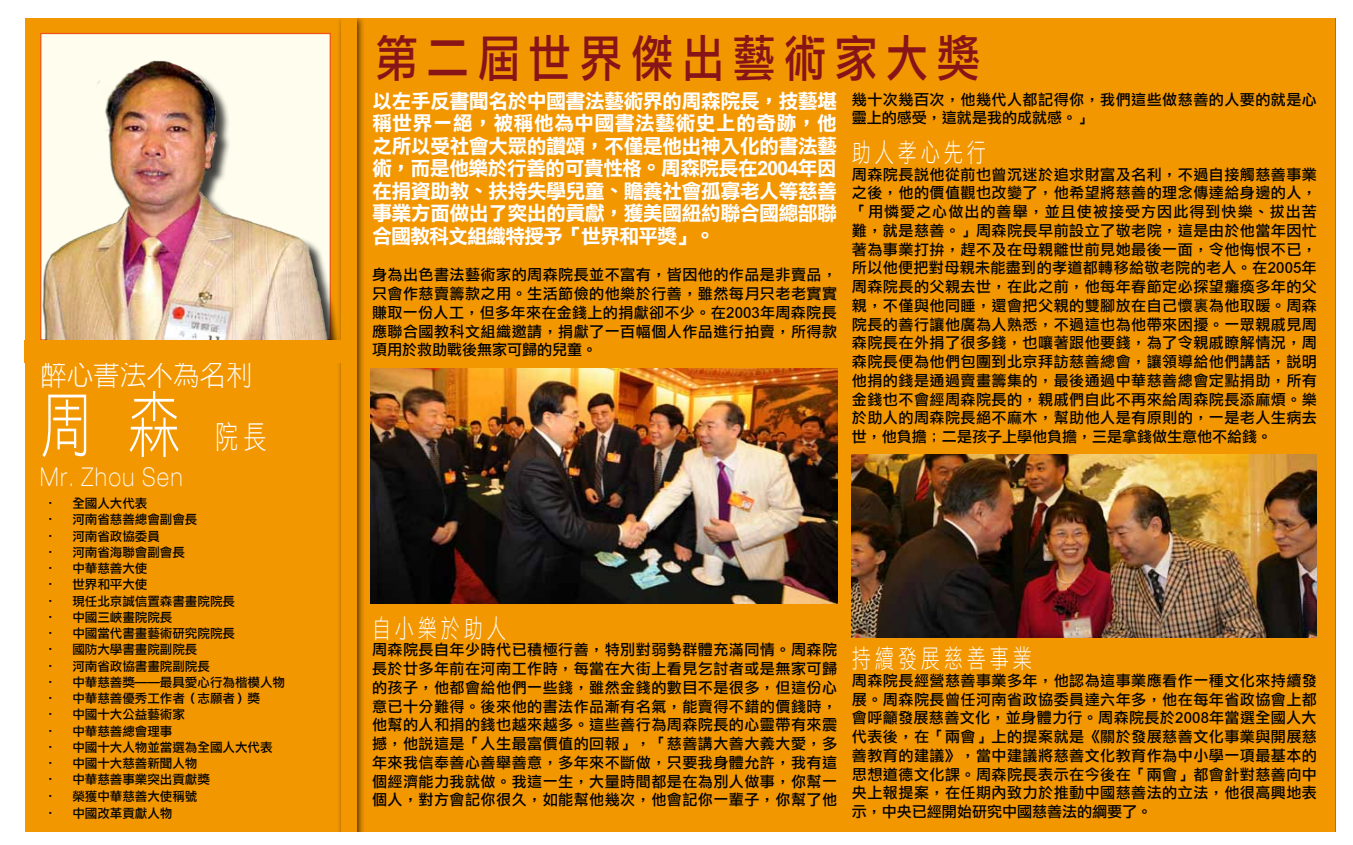
<style>
.page{position:relative;width:1353px;height:845px;background:#fff}
.page>*{position:absolute;margin:0;border:0;box-sizing:border-box;transform-origin:0 0}
.t1{font:71.88px "DF Li Hei Lt HK BF";color:#fff;scale:.74 1}
.t2{font:50px "DF Li Hei Md HK BF";letter-spacing:.2em;color:#871518;scale:.85 1}
.t3{font:31.62px "DF Li Hei Lt HK BF";color:#fff;scale:.74 1}
.t4{font:31.25px "DF Li Hei Lt HK BF";color:#fff;scale:.85 1}
.t5{font:25.88px "DF Li Hei Lt HK BF";letter-spacing:.2em;color:#fff;scale:.74 1}
.t6{font:100 expanded 25.88px "Helvetica Neue LT Pro";letter-spacing:.1em;color:#fff;scale:.74 1}
.t7{font:20px/22.5px "DF Li Hei Bd HK BF";letter-spacing:-.035em;color:#fff;text-align:justify}
.t8{font:15px/18.8px "DF Li Hei Md HK BF";letter-spacing:.035em;color:#000;text-align:justify}
.t9{font:12.5px "DF Li Hei Md HK BF";color:#000}
</style>
<div class="page">
<div style="left:25px;top:19px;width:1309px;height:814px;background:#f39700"></div>
<div style="left:337px;top:14px;width:29px;height:831px;background:#000;opacity:.75"></div>
<div style="left:341px;top:18px;width:15px;height:823px;background:#f39700"></div>
<img style="left:25px;top:18px;width:358px;height:323px">
<img style="left:370px;top:368px;width:467px;height:235px">
<img style="left:851px;top:455px;width:465px;height:183px">
<div style="left:25px;top:341px;width:316px;height:22px;background:#f39700"></div>
<div style="left:0;top:0;width:1352px;height:18px;background:#fff"></div>
<div style="left:0;top:832px;width:1352px;height:13px;background:#fff"></div>
<h3 class="t4" style="left:40px;top:358px;width:252px">醉心書法不為名利</h3>
<h1 class="t1" style="left:40px;top:388px;width:191px">周 森</h1>
<h3 class="t3" style="left:215px;top:420px;width:71px">院長</h3>
<h3 class="t6" style="left:40px;top:461px;width:194px">Mr. Zhou Sen</h3>
<p class="t9" style="left:44px;top:497px;width:14px">‧</p>
<p class="t9" style="left:72px;top:497px;width:76px">全國人大代表</p>
<p class="t9" style="left:44px;top:513px;width:14px">‧</p>
<p class="t9" style="left:72px;top:513px;width:127px">河南省慈善總會副會長</p>
<p class="t9" style="left:44px;top:530px;width:14px">‧</p>
<p class="t9" style="left:72px;top:530px;width:89px">河南省政協委員</p>
<p class="t9" style="left:44px;top:546px;width:14px">‧</p>
<p class="t9" style="left:72px;top:546px;width:114px">河南省海聯會副會長</p>
<p class="t9" style="left:44px;top:562px;width:14px">‧</p>
<p class="t9" style="left:72px;top:562px;width:76px">中華慈善大使</p>
<p class="t9" style="left:44px;top:578px;width:14px">‧</p>
<p class="t9" style="left:72px;top:578px;width:76px">世界和平大使</p>
<p class="t9" style="left:44px;top:595px;width:14px">‧</p>
<p class="t9" style="left:72px;top:595px;width:164px">現任北京誠信置森書畫院院長</p>
<p class="t9" style="left:44px;top:611px;width:14px">‧</p>
<p class="t9" style="left:72px;top:611px;width:102px">中國三峽畫院院長</p>
<p class="t9" style="left:44px;top:627px;width:14px">‧</p>
<p class="t9" style="left:72px;top:627px;width:164px">中國當代書畫藝術研究院院長</p>
<p class="t9" style="left:44px;top:643px;width:14px">‧</p>
<p class="t9" style="left:72px;top:643px;width:127px">國防大學書畫院副院長</p>
<p class="t9" style="left:44px;top:660px;width:14px">‧</p>
<p class="t9" style="left:72px;top:660px;width:139px">河南省政協書畫院副院長</p>
<p class="t9" style="left:44px;top:676px;width:14px">‧</p>
<p class="t9" style="left:72px;top:676px;width:214px">中華慈善獎——最具愛心行為楷模人物</p>
<p class="t9" style="left:44px;top:692px;width:14px">‧</p>
<p class="t9" style="left:72px;top:692px;width:189px">中華慈善優秀工作者（志願者）獎</p>
<p class="t9" style="left:44px;top:708px;width:14px">‧</p>
<p class="t9" style="left:72px;top:708px;width:114px">中國十大公益藝術家</p>
<p class="t9" style="left:44px;top:725px;width:14px">‧</p>
<p class="t9" style="left:72px;top:725px;width:102px">中華慈善總會理事</p>
<p class="t9" style="left:44px;top:741px;width:14px">‧</p>
<p class="t9" style="left:72px;top:741px;width:202px">中國十大人物並當選為全國人大代表</p>
<p class="t9" style="left:44px;top:757px;width:14px">‧</p>
<p class="t9" style="left:72px;top:757px;width:127px">中國十大慈善新聞人物</p>
<p class="t9" style="left:44px;top:773px;width:14px">‧</p>
<p class="t9" style="left:72px;top:773px;width:139px">中華慈善事業突出貢獻獎</p>
<p class="t9" style="left:44px;top:790px;width:14px">‧</p>
<p class="t9" style="left:72px;top:790px;width:127px">榮獲中華慈善大使稱號</p>
<p class="t9" style="left:44px;top:807px;width:14px">‧</p>
<p class="t9" style="left:72px;top:807px;width:102px">中國改革貢獻人物</p>
<h2 class="t2" style="left:375px;top:33px;width:711px">第二屆世界傑出藝術家大獎</h2>
<h3 class="t7" style="left:372px;top:90px;width:466px">以左手反書聞名於中國書法藝術界的周森院長，技藝堪稱世界一絕，被稱他為中國書法藝術史上的奇跡，他之所以受社會大眾的讚頌，不僅是他出神入化的書法藝術，而是他樂於行善的可貴性格。周森院長在2004年因在捐資助教、扶持失學兒童、贍養社會孤寡老人等慈善事業方面做出了突出的貢獻，獲美國紐約聯合國總部聯合國教科文組織特授予「世界和平獎」。</h3>
<p class="t8" style="left:372px;top:266px;width:466px">身為出色書法藝術家的周森院長並不富有，皆因他的作品是非賣品，只會作慈賣籌款之用。生活節儉的他樂於行善，雖然每月只老老實實賺取一份人工，但多年來在金錢上的捐獻卻不少。在2003年周森院長應聯合國教科文組織邀請，捐獻了一百幅個人作品進行拍賣，所得款項用於救助戰後無家可歸的兒童。</p>
<p class="t8" style="left:851px;top:90px;width:466px">幾十次幾百次，他幾代人都記得你，我們這些做慈善的人要的就是心靈上的感受，這就是我的成就感。」</p>
<h3 class="t5" style="left:851px;top:139px;width:182px">助人孝心先行</h3>
<p class="t8" style="left:851px;top:165px;width:466px">周森院長說他從前也曾沉迷於追求財富及名利，不過自接觸慈善事業之後，他的價值觀也改變了，他希望將慈善的理念傳達給身邊的人，「用憐愛之心做出的善舉，並且使被接受方因此得到快樂、拔出苦難，就是慈善。」周森院長早前設立了敬老院，這是由於他當年因忙著為事業打拚，趕不及在母親離世前見她最後一面，令他悔恨不已，所以他便把對母親未能盡到的孝道都轉移給敬老院的老人。在2005年周森院長的父親去世，在此之前，他每年春節定必探望癱瘓多年的父親，不僅與他同睡，還會把父親的雙腳放在自己懷裏為他取暖。周森院長的善行讓他廣為人熟悉，不過這也為他帶來困擾。一眾親戚見周森院長在外捐了很多錢，也嚷著跟他要錢，為了令親戚瞭解情況，周森院長便為他們包團到北京拜訪慈善總會，讓領導給他們講話，說明他捐的錢是通過賣畫籌集的，最後通過中華慈善總會定點捐助，所有金錢也不會經周森院長的，親戚們自此不再來給周森院長添麻煩。樂於助人的周森院長絕不麻木，幫助他人是有原則的，一是老人生病去世，他負擔；二是孩子上學他負擔，三是拿錢做生意他不給錢。</p>
<h3 class="t5" style="left:372px;top:615px;width:182px">自小樂於助人</h3>
<p class="t8" style="left:372px;top:641px;width:466px">周森院長自年少時代已積極行善，特別對弱勢群體充滿同情。周森院長於廿多年前在河南工作時，每當在大街上看見乞討者或是無家可歸的孩子，他都會給他們一些錢，雖然金錢的數目不是很多，但這份心意已十分難得。後來他的書法作品漸有名氣，能賣得不錯的價錢時，他幫的人和捐的錢也越來越多。這些善行為周森院長的心靈帶有來震撼，他說這是「人生最富價值的回報」，「慈善講大善大義大愛，多年來我信奉善心善舉善意，多年來不斷做，只要我身體允許，我有這個經濟能力我就做。我這一生，大量時間都是在為別人做事，你幫一個人，對方會記你很久，如能幫他幾次，他會記你一輩子，你幫了他</p>
<h3 class="t5" style="left:851px;top:645px;width:244px">持續發展慈善事業</h3>
<p class="t8" style="left:851px;top:671px;width:466px">周森院長經營慈善事業多年，他認為這事業應看作一種文化來持續發展。周森院長曾任河南省政協委員達六年多，他在每年省政協會上都會呼籲發展慈善文化，並身體力行。周森院長於2008年當選全國人大代表後，在「兩會」上的提案就是《關於發展慈善文化事業與開展慈善教育的建議》，當中建議將慈善文化教育作為中小學一項最基本的思想道德文化課。周森院長表示在今後在「兩會」都會針對慈善向中央上報提案，在任期內致力於推動中國慈善法的立法，他很高興地表示，中央已經開始研究中國慈善法的綱要了。</p>
</div>
